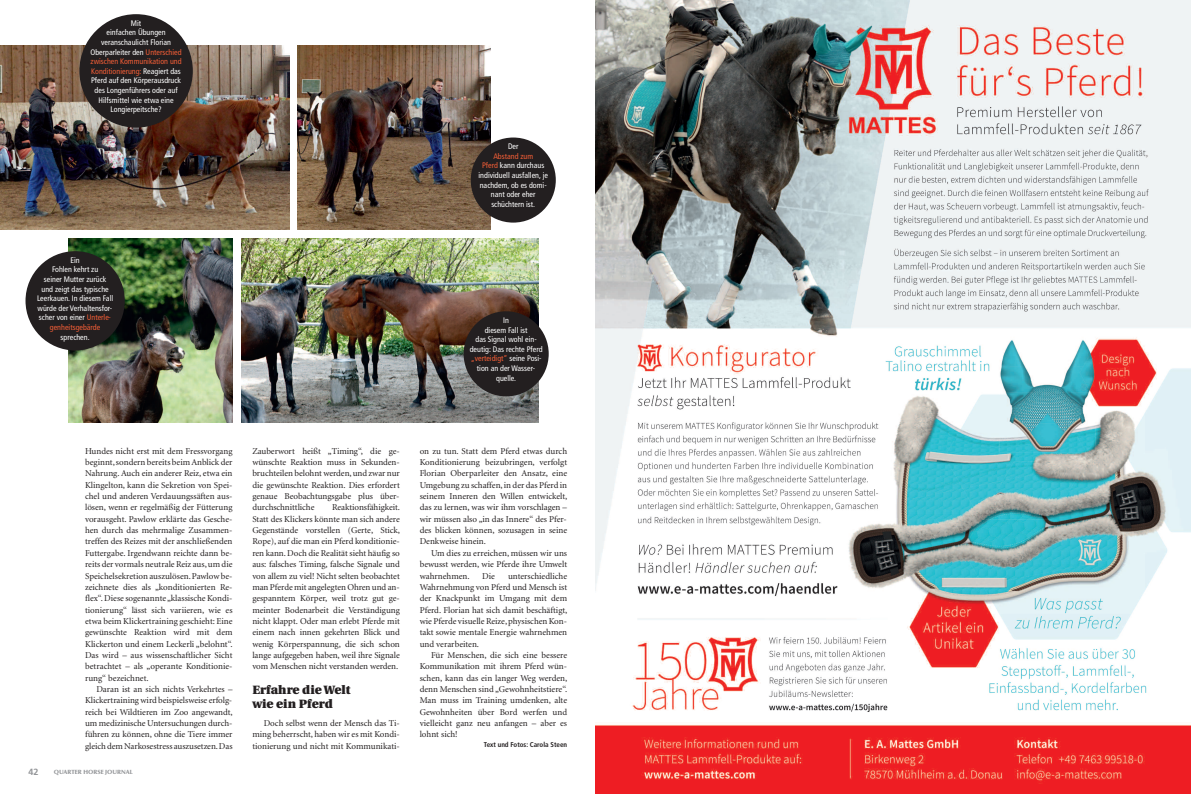
<style>
.page{position:relative;width:1191px;height:794px;background:#fff}
.page>*{position:absolute;margin:0;border:0;box-sizing:border-box;transform-origin:0 0}
.t1{font:900 12px/14.4px "Utopia";color:#231f20}
.t2{font:9px/11.3px "Minion";color:#231f20;text-align:justify}
.t3{font:700 9px "Frutiger";color:#939598}
.t4{font:condensed 8px/9.6px "Frutiger";color:#fff;text-align:center}
.t5{font:700 condensed 7px "Frutiger";color:#231f20}
.t6{font:900 6px "Optima LT";color:#939598}
.s1{color:#f15d36}
</style>
<div class="page">
<img style="left:595px;top:0;width:596px;height:794px">
<img style="left:298px;top:45px;width:192px;height:185px">
<img style="left:0;top:45px;width:289px;height:185px">
<img style="left:241px;top:238px;width:298px;height:184px">
<img style="left:68px;top:238px;width:164px;height:184px">
<div style="left:471px;top:137px;width:85px;height:86px;background:#231f20;border-radius:50%"></div>
<div style="left:26px;top:251px;width:99px;height:99px;background:#231f20;border-radius:50%"></div>
<div style="left:463px;top:311px;width:86px;height:85px;background:#231f20;border-radius:50%"></div>
<div style="left:79px;top:14px;width:114px;height:114px;background:#231f20;border-radius:50%"></div>
<p class="t4" style="left:91px;top:19px;width:93px">Mit<br>einfachen Übungen veranschaulicht Florian<br>Oberparleiter den <span class="s1">Unterschied zwischen Kommunikation und<br>Konditionierung:</span> Reagiert das<br>Pferd auf den Körperausdruck des Longenführers oder auf<br>Hilfsmittel wie etwa eine<br>Longierpeitsche?</p>
<p class="t4" style="left:37px;top:256px;width:78px">Ein<br>Fohlen kehrt zu<br>seiner Mutter zurück<br>und zeigt das typische<br>Leerkauen. In diesem Fall würde der Verhaltensfor&shy;scher von einer <span class="s1">Unterle&shy;genheitsgebärde</span></p>
<p class="t4" style="left:61px;top:333px;width:31px">sprechen.</p>
<p class="t4" style="left:508px;top:142px;width:12px">Der</p>
<p class="t4" style="left:478px;top:152px;width:71px"><span class="s1">Abstand zum<br>Pferd</span> kann durchaus individuell ausfallen, je nachdem, ob es domi&shy;nant oder eher schüchtern ist.</p>
<p class="t4" style="left:470px;top:316px;width:74px">In<br>diesem Fall ist<br>das Signal wohl ein&shy;deutig: Das rechte Pferd <span class="s1">„verteidigt“</span> seine Posi&shy;tion an der Wasser&shy;quelle.</p>
<p class="t2" style="left:85px;top:446px;width:149px">Hundes nicht erst mit dem Fressvorgang beginnt,sondern bereits beimAnblick der Nahrung.Auch ein anderer Reiz, etwa ein Klingelton, kann die Sekretion von Spei&shy;chel und anderen Verdauungssäften aus&shy;lösen, wenn er regelmäßig der Fütterung vorausgeht. Pawlow erklärte das Gesche&shy;hen durch das mehrmalige Zusammen&shy;treffen des Reizes mit der anschließenden Futtergabe. Irgendwann reichte dann be&shy;reits der vormals neutraleReiz aus,um die Speichelsekretion auszulösen.Pawlowbe&shy;zeichnete dies als „konditionierten Re&shy;flex“.Diese sogenannte„klassischeKondi&shy;tionierung“ lässt sich variieren, wie es etwa beim Klickertraining geschieht: Eine gewünschte Reaktion wird mit dem Klickerton und einem Leckerli „belohnt“.<br>Das wird – aus wissenschaftlicher Sicht betrachtet – als „operante Konditionie&shy;rung“ bezeichnet.</p>
<p class="t2" style="left:85px;top:684px;width:149px;text-indent:11px">Daran ist an sich nichts Verkehrtes – Klickertraining wird beispielsweise erfolg&shy;reich bei Wildtieren im Zoo angewandt, um medizinische Untersuchungen durch&shy;führen zu können, ohne die Tiere immer gleichdemNarkosestress auszusetzen.Das</p>
<p class="t3" style="left:28px;top:768px;width:12px">42</p>
<p class="t6" style="left:54px;top:769px;width:80px">QUARTER HORSE JOURNAL</p>
<p class="t2" style="left:252px;top:446px;width:149px">Zauberwort heißt „Timing“, die ge&shy;wünschte Reaktion muss in Sekunden&shy;bruchteilen belohnt werden,und zwar nur die gewünschte Reaktion. Dies erfordert genaue Beobachtungsgabe plus über&shy;durchschnittliche</p>
<p class="t2" style="left:252px;top:502px;width:149px;text-indent:80px">Reaktionsfähigkeit.<br>Statt des Klickers könnte man sich andere Gegenstände vorstellen (Gerte, Stick, Rope), auf die man ein Pferd konditionie&shy;ren kann. Doch die Realität sieht häufig so aus: falsches Timing, falsche Signale und von allem zu viel! Nicht selten beobachtet man Pferde mit angelegten Ohren und an&shy;gespanntem Körper, weil trotz gut ge&shy;meinter Bodenarbeit die Verständigung nicht klappt. Oder man erlebt Pferde mit einem nach innen gekehrten Blick und wenig Körperspannung, die sich schon lange aufgegeben haben, weil ihre Signale vom Menschen nicht verstanden werden.</p>
<h1 class="t1" style="left:252px;top:683px;width:100px">Erfahre die Welt wie ein Pferd</h1>
<p class="t2" style="left:252px;top:718px;width:149px;text-indent:11px">Doch selbst wenn der Mensch das Ti&shy;ming beherrscht, haben wir es mit Kondi&shy;tionierung und nicht mit Kommunikati-</p>
<p class="t2" style="left:420px;top:446px;width:149px">on zu tun. Statt dem Pferd etwas durch Konditionierung beizubringen, verfolgt Florian Oberparleiter den Ansatz, eine Umgebung zu schaffen,in der das Pferd in seinem Inneren den Willen entwickelt, das zu lernen, was wir ihm vorschlagen – wir müssen also „in das Innere“ des Pfer&shy;des blicken können, sozusagen in seine Denkweise hinein.</p>
<p class="t2" style="left:420px;top:548px;width:149px;text-indent:11px">Um dies zu erreichen, müssen wir uns bewusst werden, wie Pferde ihre Umwelt wahrnehmen.</p>
<p class="t2" style="left:420px;top:570px;width:149px;text-indent:88px">unterschiedliche Wahrnehmung von Pferd und Mensch ist der Knackpunkt im Umgang mit dem Pferd. Florian hat sich damit beschäftigt, wie Pferde visuelleReize,physischenKon&shy;takt sowie mentale Energie wahrnehmen und verarbeiten.</p>
<p class="t2" style="left:420px;top:650px;width:149px;text-indent:11px">Für Menschen, die sich eine bessere Kommunikation mit ihrem Pferd wün&shy;schen, kann das ein langer Weg werden, denn Menschen sind „Gewohnheitstiere“.<br>Man muss im Training umdenken, alte Gewohnheiten über Bord werfen und vielleicht ganz neu anfangen – aber es lohnt sich!</p>
<p class="t5" style="left:484px;top:741px;width:85px">Text und Fotos: Carola Steen</p>
<p class="t2" style="left:482px;top:570px;width:14px">Die</p>
</div>
